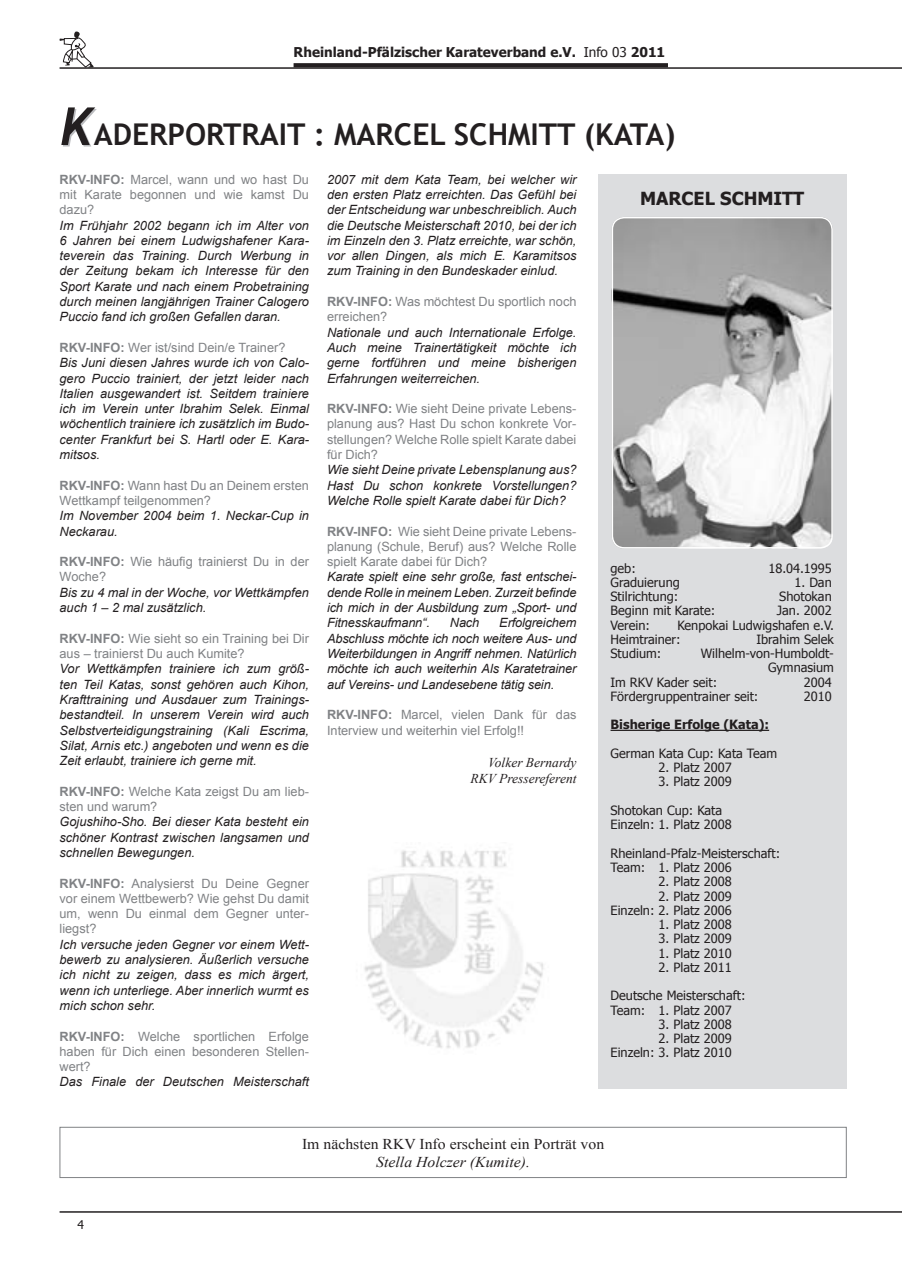
<style>
.page{position:relative;width:902px;height:1280px;background:#fff}
.page>*{position:absolute;margin:0;border:0;box-sizing:border-box;transform-origin:0 0}
.t1{font:700 30px "Trebuchet MS";color:#231f20}
.t2{font:700 18px "Tahoma";color:#231f20}
.t3{font:15px "Times New Roman";color:#231f20;scale:1.05 1}
.t4{font:italic 15px "Times New Roman";color:#231f20;scale:1.05 1}
.t5{font:700 13.5px "Tahoma";color:#231f20}
.t6{font:italic 13.5px/16.2px "Times New Roman";color:#231f20;text-align:right}
.t7{font:italic 12.75px/15.3px "Arial";color:#231f20;text-align:justify}
.t8{font:12.75px/15.3px "Arial";color:#808285}
.t9{font:12.75px/14.2px "Tahoma";color:#231f20}
.t10{font:700 12.75px "Tahoma";color:#231f20}
.t11{font:12px "Tahoma";color:#231f20}
.s1{font-weight:400}
.s2{font-family:"Trebuchet";font-style:italic;font-size:52.5px}
.s3{font-weight:700}
.s4{font-weight:700;font-style:normal;color:#808285}
.s5{font-style:normal;color:#808285}
</style>
<div class="page">
<hr style="left:60px;top:67px;width:841px;height:2px;background:#231f20">
<svg style="left:59px;top:31px;width:35px;height:36px"></svg>
<svg style="left:293px;top:63px;width:375px;height:4px"></svg>
<hr style="left:60px;top:1211px;width:841px;height:2px;background:#231f20">
<div style="left:597px;top:174px;width:249px;height:915px;background:#dcdddf"></div>
<hr style="left:610px;top:730px;width:159px;height:1px;background:#231f20">
<img style="left:614px;top:219px;width:218px;height:328px">
<div style="left:611px;top:217px;width:221px;height:332px;border:2px solid #fff;border-radius:12px"></div>
<div style="left:60px;top:1127px;width:786px;height:51px;border:1px solid #808285"></div>
<img style="left:364px;top:850px;width:180px;height:199px">
<hr style="left:901px;top:9px;width:1px;height:48px;background:#231f20">
<p class="t5" style="left:293px;top:43px;width:373px">Rheinland-Pfälzischer Karateverband e.V. <span class="s1">Info 03</span> 2011</p>
<h1 class="t1" style="left:60px;top:116px;width:446px"><span class="s2">K</span>ADERPORTRAIT : MARCEL SCHMITT</h1>
<h1 class="t1" style="left:584px;top:116px;width:93px">(KATA)</h1>
<p class="t8" style="left:60px;top:172px;width:251px;text-align:justify"><span class="s3">RKV-INFO:</span> Marcel, wann und wo hast Du mit Karate begonnen und wie kamst Du dazu?</p>
<p class="t7" style="left:60px;top:218px;width:251px">Im Frühjahr 2002 begann ich im Alter von 6 Jahren bei einem Ludwigshafener Kara&shy;teverein das Training. Durch Werbung in der Zeitung bekam ich Interesse für den Sport Karate und nach einem Probetraining durch meinen langjährigen Trainer Calogero Puccio fand ich großen Gefallen daran.</p>
<p class="t7" style="left:60px;top:340px;width:251px;text-align:left"><span class="s4">RKV-INFO:</span> <span class="s5">Wer ist/sind Dein/e Trainer?<br></span>Bis Juni diesen Jahres wurde ich von Calo&shy;gero Puccio trainiert, der jetzt leider nach Italien ausgewandert ist. Seitdem trainiere ich im Verein unter Ibrahim Selek. Einmal wöchentlich trainiere ich zusätzlich im Budo&shy;center Frankfurt bei S. Hartl oder E. Kara&shy;mitsos.</p>
<p class="t8" style="left:60px;top:478px;width:251px"><span class="s3">RKV-INFO:</span> Wann hast Du an Deinem ersten<br>Wettkampf teilgenommen?</p>
<p class="t7" style="left:60px;top:508px;width:251px">Im November 2004 beim 1. Neckar-Cup in<br>Neckarau.</p>
<p class="t8" style="left:60px;top:554px;width:251px"><span class="s3">RKV-INFO:</span> Wie häufig trainierst Du in der<br>Woche?</p>
<p class="t7" style="left:60px;top:585px;width:251px">Bis zu 4 mal in der Woche, vor Wettkämpfen auch 1 – 2 mal zusätzlich.</p>
<p class="t8" style="left:60px;top:631px;width:251px"><span class="s3">RKV-INFO:</span> Wie sieht so ein Training bei Dir aus – trainierst Du auch Kumite?</p>
<p class="t7" style="left:60px;top:661px;width:251px">Vor Wettkämpfen trainiere ich zum größ&shy;ten Teil Katas, sonst gehören auch Kihon, Krafttraining und Ausdauer zum Trainings&shy;bestandteil. In unserem Verein wird auch Selbstverteidigungstraining (Kali Escrima, Silat, Arnis etc.) angeboten und wenn es die Zeit erlaubt, trainiere ich gerne mit.</p>
<p class="t8" style="left:60px;top:784px;width:251px"><span class="s3">RKV-INFO:</span> Welche Kata zeigst Du am lieb&shy;sten und warum?</p>
<p class="t7" style="left:60px;top:814px;width:251px">Gojushiho-Sho. Bei dieser Kata besteht ein schöner Kontrast zwischen langsamen und schnellen Bewegungen.</p>
<p class="t8" style="left:60px;top:875px;width:251px;text-align:justify"><span class="s3">RKV-INFO:</span> Analysierst Du Deine Gegner vor einem Wettbewerb? Wie gehst Du damit um, wenn Du einmal dem Gegner unter&shy;liegst?</p>
<p class="t7" style="left:60px;top:937px;width:251px">Ich versuche jeden Gegner vor einem Wett&shy;bewerb zu analysieren. Äußerlich versuche ich nicht zu zeigen, dass es mich ärgert, wenn ich unterliege. Aber innerlich wurmt es mich schon sehr.</p>
<p class="t8" style="left:60px;top:1028px;width:251px;text-align:justify"><span class="s3">RKV-INFO:</span> Welche sportlichen Erfolge haben für Dich einen besonderen Stellen&shy;wert?</p>
<p class="t7" style="left:60px;top:1074px;width:251px">Das Finale der Deutschen Meisterschaft</p>
<p class="t7" style="left:327px;top:172px;width:251px">2007 mit dem Kata Team, bei welcher wir den ersten Platz erreichten. Das Gefühl bei der Entscheidung war unbeschreiblich. Auch die Deutsche Meisterschaft 2010, bei der ich im Einzeln den 3. Platz erreichte, war schön, vor allen Dingen, als mich E. Karamitsos zum Training in den Bundeskader einlud.</p>
<p class="t8" style="left:327px;top:294px;width:251px"><span class="s3">RKV-INFO:</span> Was möchtest Du sportlich noch erreichen?</p>
<p class="t7" style="left:327px;top:325px;width:251px">Nationale und auch Internationale Erfolge.<br>Auch meine Trainertätigkeit möchte ich gerne fortführen und meine bisherigen Erfahrungen weiterreichen.</p>
<p class="t8" style="left:327px;top:401px;width:251px;text-align:justify"><span class="s3">RKV-INFO:</span> Wie sieht Deine private Lebens&shy;planung aus? Hast Du schon konkrete Vor&shy;stellungen? Welche Rolle spielt Karate dabei für Dich?</p>
<p class="t7" style="left:327px;top:462px;width:251px">Wie sieht Deine private Lebensplanung aus?<br>Hast Du schon konkrete Vorstellungen?<br>Welche Rolle spielt Karate dabei für Dich?</p>
<p class="t8" style="left:327px;top:524px;width:251px;text-align:justify"><span class="s3">RKV-INFO:</span> Wie sieht Deine private Lebens&shy;planung (Schule, Beruf) aus? Welche Rolle spielt Karate dabei für Dich?</p>
<p class="t7" style="left:327px;top:569px;width:251px">Karate spielt eine sehr große, fast entschei&shy;dende Rolle in meinem Leben. Zurzeit befinde ich mich in der Ausbildung zum „Sport- und Fitnesskaufmann“.</p>
<p class="t7" style="left:327px;top:615px;width:251px;text-indent:172px">Erfolgreichem Abschluss möchte ich noch weitere Aus- und Weiterbildungen in Angriff nehmen. Natürlich möchte ich auch weiterhin Als Karatetrainer auf Vereins- und Landesebene tätig sein.</p>
<p class="t8" style="left:327px;top:707px;width:251px"><span class="s3">RKV-INFO:</span> Marcel, vielen Dank für das<br>Interview und weiterhin viel Erfolg!!</p>
<p class="t6" style="left:470px;top:754px;width:107px">Volker Bernardy<br>RKV Pressereferent</p>
<p class="t7" style="left:450px;top:615px;width:31px">Nach</p>
<h2 class="t2" style="left:640px;top:186px;width:29px">Marcel</h2>
<h2 class="t2" style="left:720px;top:186px;width:25px">Schmitt</h2>
<p class="t9" style="left:610px;top:560px;width:27px">geb:</p>
<p class="t9" style="left:768px;top:560px;width:65px">18.04.1995</p>
<p class="t9" style="left:610px;top:575px;width:71px">Graduierung</p>
<p class="t9" style="left:794px;top:575px;width:39px">1. Dan</p>
<p class="t9" style="left:610px;top:589px;width:69px">Stilrichtung:</p>
<p class="t9" style="left:779px;top:589px;width:54px">Shotokan</p>
<p class="t9" style="left:610px;top:603px;width:106px">Beginn mit Karate:</p>
<p class="t9" style="left:776px;top:603px;width:56px">Jan. 2002</p>
<p class="t9" style="left:610px;top:617px;width:41px">Verein:</p>
<p class="t9" style="left:610px;top:617px;width:225px;text-indent:67px">Kenpokai Ludwigshafen e.V.<br>Heimtrainer:</p>
<p class="t9" style="left:756px;top:632px;width:79px">Ibrahim Selek</p>
<p class="t9" style="left:610px;top:646px;width:52px">Studium:</p>
<p class="t9" style="left:700px;top:646px;width:135px">Wilhelm-von-Humboldt-</p>
<p class="t9" style="left:768px;top:660px;width:67px">Gymnasium</p>
<p class="t9" style="left:610px;top:674px;width:108px">Im RKV Kader seit:</p>
<p class="t9" style="left:803px;top:674px;width:29px">2004</p>
<p class="t9" style="left:610px;top:689px;width:149px">Fördergruppentrainer seit:</p>
<p class="t9" style="left:803px;top:689px;width:29px">2010</p>
<p class="t10" style="left:610px;top:716px;width:160px">Bisherige Erfolge (Kata):</p>
<p class="t9" style="left:610px;top:746px;width:168px">German Kata Cup: Kata Team</p>
<p class="t9" style="left:658px;top:760px;width:75px">2. Platz 2007</p>
<p class="t9" style="left:658px;top:774px;width:75px">3. Platz 2009</p>
<p class="t9" style="left:610px;top:803px;width:123px">Shotokan Cup: Kata<br>Einzeln: 1. Platz 2008</p>
<p class="t9" style="left:610px;top:845px;width:171px">Rheinland-Pfalz-Meisterschaft:<br>Team: 1. Platz 2006</p>
<p class="t9" style="left:658px;top:874px;width:75px">2. Platz 2008</p>
<p class="t9" style="left:610px;top:888px;width:123px;text-align:right">2. Platz 2009<br>Einzeln: 2. Platz 2006</p>
<p class="t9" style="left:658px;top:917px;width:75px">1. Platz 2008</p>
<p class="t9" style="left:658px;top:931px;width:75px">3. Platz 2009</p>
<p class="t9" style="left:658px;top:945px;width:75px">1. Platz 2010</p>
<p class="t9" style="left:658px;top:959px;width:75px">2. Platz 2011</p>
<p class="t9" style="left:610px;top:988px;width:136px">Deutsche Meisterschaft:<br>Team: 1. Platz 2007</p>
<p class="t9" style="left:658px;top:1016px;width:75px">3. Platz 2008</p>
<p class="t9" style="left:610px;top:1031px;width:123px;text-align:right">2. Platz 2009<br>Einzeln: 3. Platz 2010</p>
<p class="t11" style="left:78px;top:1217px;width:8px">4</p>
<p class="t3" style="left:302px;top:1133px;width:289px">Im nächsten RKV Info erscheint ein Porträt von</p>
<p class="t4" style="left:376px;top:1151px;width:148px">Stella Holczer (Kumite).</p>
</div>
